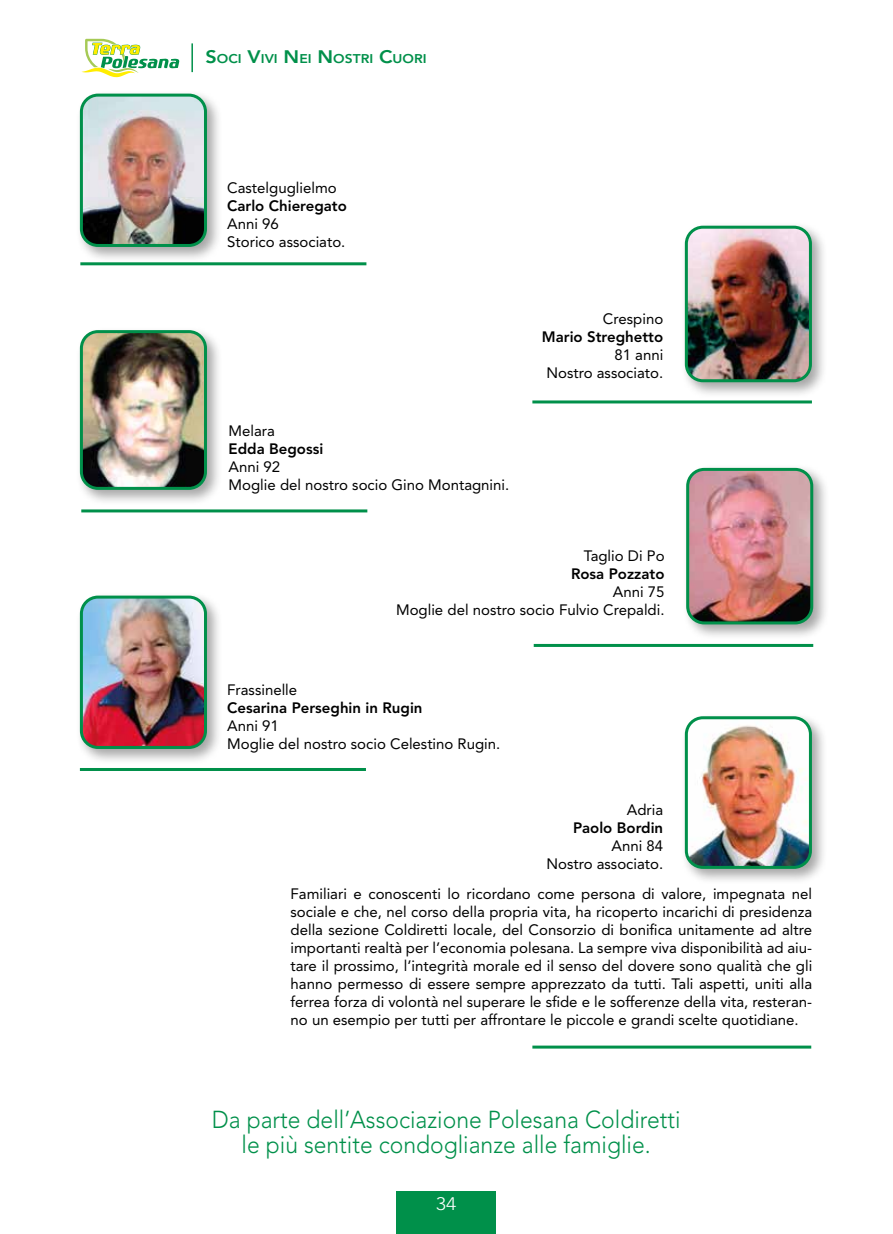
<style>
.page{position:relative;width:893px;height:1234px;background:#fff}
.page>*{position:absolute;margin:0;border:0;box-sizing:border-box;transform-origin:0 0}
.t1{font:300 24.3px/25.3px "Avenir LT Std";color:#00904a;text-align:center;scale:.94 1}
.t2{font:300 18px "Avenir LT Std";color:#fff;scale:1.1 1}
.t3{font:15px/18px "Avenir LT Std";color:#000}
.t4{font:800 15px "Avenir LT Std";color:#000}
.t5{font:800 12.6px "Avenir LT Std";color:#00904a;scale:1.1 1}
.s1{font-size:18px}
</style>
<div class="page">
<div style="left:397px;top:1191px;width:99px;height:42px;background:#00904a"></div>
<hr style="left:191px;top:43px;width:2px;height:29px;background:#00904a">
<svg style="left:81px;top:39px;width:99px;height:39px"></svg>
<div style="left:76px;top:90px;width:147px;height:173px;background:#000;opacity:.35"></div>
<img style="left:81px;top:95px;width:124px;height:150px">
<div style="left:80px;top:94px;width:127px;height:153px;border:3px solid #00904a;border-radius:17px"></div>
<div style="left:681px;top:222px;width:147px;height:176px;background:#000;opacity:.35"></div>
<img style="left:686px;top:227px;width:124px;height:153px">
<div style="left:685px;top:226px;width:127px;height:156px;border:3px solid #00904a;border-radius:17px"></div>
<div style="left:76px;top:326px;width:147px;height:179px;background:#000;opacity:.35"></div>
<img style="left:81px;top:331px;width:124px;height:157px">
<div style="left:80px;top:330px;width:127px;height:160px;border:3px solid #00904a;border-radius:17px"></div>
<div style="left:682px;top:464px;width:147px;height:176px;background:#000;opacity:.35"></div>
<img style="left:688px;top:469px;width:124px;height:153px">
<div style="left:686px;top:468px;width:127px;height:156px;border:3px solid #00904a;border-radius:17px"></div>
<div style="left:681px;top:712px;width:147px;height:172px;background:#000;opacity:.35"></div>
<img style="left:686px;top:717px;width:124px;height:150px">
<div style="left:685px;top:716px;width:127px;height:152px;border:3px solid #00904a;border-radius:17px"></div>
<div style="left:76px;top:591px;width:147px;height:174px;background:#000;opacity:.35"></div>
<img style="left:81px;top:597px;width:124px;height:150px">
<div style="left:80px;top:595px;width:127px;height:153px;border:3px solid #00904a;border-radius:17px"></div>
<hr style="left:80px;top:262px;width:286px;height:3px;background:#00904a">
<hr style="left:81px;top:509px;width:286px;height:3px;background:#00904a">
<hr style="left:80px;top:767px;width:286px;height:3px;background:#00904a">
<hr style="left:532px;top:400px;width:280px;height:3px;background:#00904a">
<hr style="left:534px;top:643px;width:279px;height:3px;background:#00904a">
<hr style="left:532px;top:1045px;width:279px;height:3px;background:#00904a">
<p class="t5" style="left:206px;top:51px;width:203px"><span class="s1">S</span>OCI <span class="s1">V</span>IVI <span class="s1">N</span> EI <span class="s1">N</span> OSTRI <span class="s1">C</span>UORI</p>
<p class="t3" style="left:227px;top:179px;width:111px">Castelguglielmo</p>
<p class="t4" style="left:227px;top:197px;width:121px">Carlo Chieregato</p>
<p class="t3" style="left:227px;top:215px;width:120px">Anni 96<br>Storico associato.</p>
<p class="t3" style="left:229px;top:421px;width:48px">Melara</p>
<p class="t4" style="left:229px;top:439px;width:96px">Edda Begossi</p>
<p class="t3" style="left:229px;top:457px;width:282px">Anni 92<br>Moglie del nostro socio Gino Montagnini.</p>
<p class="t3" style="left:603px;top:310px;width:62px">Crespino</p>
<p class="t4" style="left:542px;top:328px;width:123px">Mario Streghetto</p>
<p class="t3" style="left:546px;top:346px;width:118px;text-align:right">81 anni<br>Nostro associato.</p>
<p class="t3" style="left:584px;top:547px;width:82px">Taglio Di Po</p>
<p class="t4" style="left:571px;top:565px;width:95px">Rosa Pozzato</p>
<p class="t3" style="left:396px;top:583px;width:270px;text-align:right">Anni 75<br>Moglie del nostro socio Fulvio Crepaldi.</p>
<p class="t3" style="left:227px;top:680px;width:72px">Frassinelle</p>
<p class="t4" style="left:227px;top:698px;width:197px">Cesarina Perseghin in Rugin</p>
<p class="t3" style="left:227px;top:716px;width:275px">Anni 91<br>Moglie del nostro socio Celestino Rugin.</p>
<p class="t3" style="left:627px;top:800px;width:38px">Adria</p>
<p class="t4" style="left:573px;top:818px;width:92px">Paolo Bordin</p>
<p class="t3" style="left:546px;top:836px;width:118px;text-align:right">Anni 84<br>Nostro associato.</p>
<p class="t3" style="left:291px;top:884px;width:523px;text-align:justify">Familiari e conoscenti lo ricordano come persona di valore, impegnata nel sociale e che, nel corso della propria vita, ha ricoperto incarichi di presidenza della sezione Coldiretti locale, del Consorzio di bonifica unitamente ad altre importanti realtà per l’economia polesana. La sempre viva disponibilità ad aiu&shy;tare il prossimo, l’integrità morale ed il senso del dovere sono qualità che gli hanno permesso di essere sempre apprezzato da tutti. Tali aspetti, uniti alla ferrea forza di volontà nel superare le sfide e le sofferenze della vita, resteran&shy;no un esempio per tutti per affrontare le piccole e grandi scelte quotidiane.</p>
<h1 class="t1" style="left:212px;top:1106px;width:500px">Da parte dell’Associazione Polesana Coldiretti le più sentite condoglianze alle famiglie.</h1>
<p class="t2" style="left:436px;top:1193px;width:20px">34</p>
</div>
